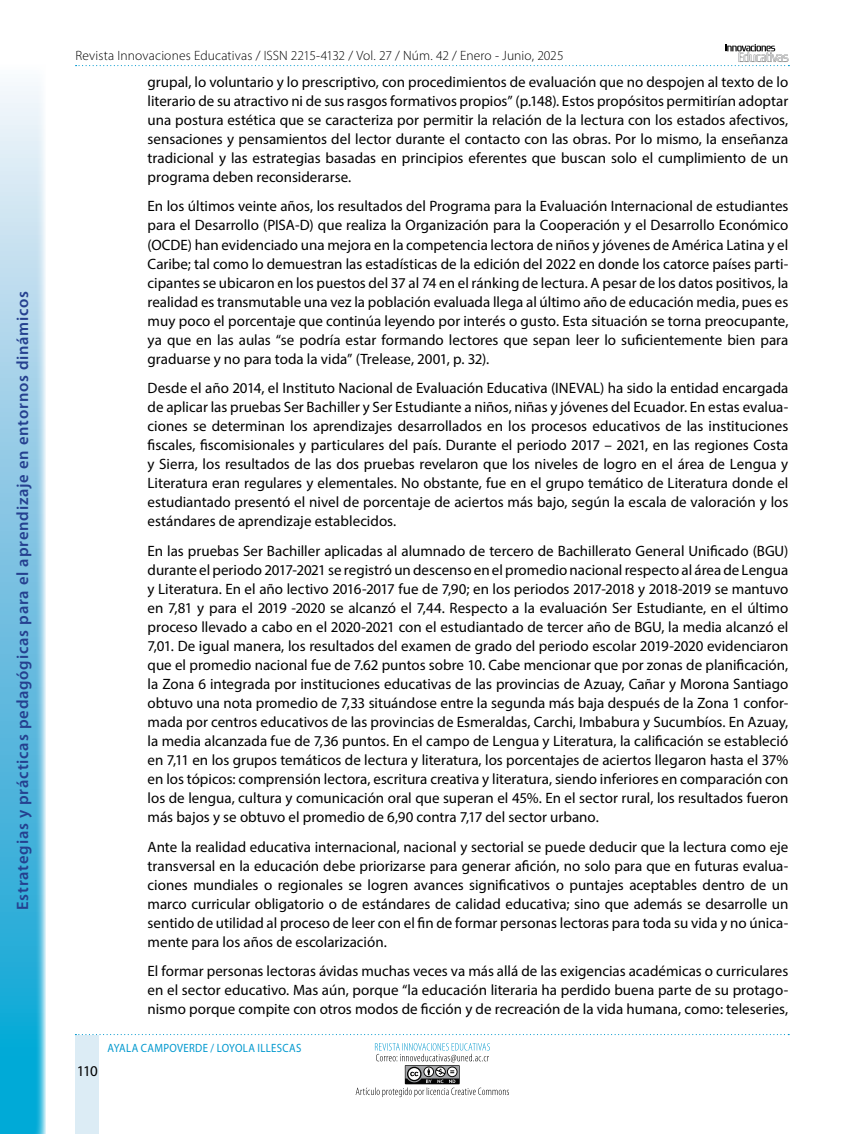
<style>
.page{position:relative;width:864px;height:1134px;background:#fff}
.page>*{position:absolute;margin:0;border:0;box-sizing:border-box;transform-origin:0 0}
.t1{font:600 16.5px "Myriad Pro";letter-spacing:.045em;color:#25408f}
.t2{font:15px/19px "Myriad Pro";color:#000;text-align:justify}
.t3{font:300 13.5px "Myriad Pro";letter-spacing:.01em;color:#000}
.t4{font:12px "Myriad Pro";letter-spacing:.03em;color:#0098ce;scale:.9 1}
</style>
<div class="page">
<svg style="left:76px;top:44px;width:713px;height:22px"></svg>
<div style="left:76px;top:1035px;width:23px;height:99px;background:#dcecf5"></div>
<svg style="left:75px;top:1034px;width:714px;height:1px"></svg>
<svg style="left:356px;top:1043px;width:153px;height:54px"></svg>
<svg style="left:0;top:86px;width:46px;height:1048px;background:#7cc8e4"></svg>
<p class="t1" style="left:12px;top:910px;width:621px;rotate:-90deg">Estrategias y prácticas pedagógicas para el aprendizaje en entornos dinámicos</p>
<p class="t3" style="left:76px;top:47px;width:490px">Revista Innovaciones Educativas / ISSN 2215-4132 / Vol. 27 / Núm. 42 / Enero - Junio, 2025</p>
<p class="t2" style="left:148px;top:72px;width:642px">grupal, lo voluntario y lo prescriptivo, con procedimientos de evaluación que no despojen al texto de lo literario de su atractivo ni de sus rasgos formativos propios” (p.148). Estos propósitos permitirían adoptar una postura estética que se caracteriza por permitir la relación de la lectura con los estados afectivos, sensaciones y pensamientos del lector durante el contacto con las obras. Por lo mismo, la enseñanza tradicional y las estrategias basadas en principios eferentes que buscan solo el cumplimiento de un programa deben reconsiderarse.</p>
<p class="t2" style="left:148px;top:197px;width:642px">En los últimos veinte años, los resultados del Programa para la Evaluación Internacional de estudiantes para el Desarrollo (PISA-D) que realiza la Organización para la Cooperación y el Desarrollo Económico (OCDE) han evidenciado una mejora en la competencia lectora de niños y jóvenes de América Latina y el Caribe; tal como lo demuestran las estadísticas de la edición del 2022 en donde los catorce países parti&shy;cipantes se ubicaron en los puestos del 37 al 74 en el ránking de lectura. A pesar de los datos positivos, la realidad es transmutable una vez la población evaluada llega al último año de educación media, pues es muy poco el porcentaje que continúa leyendo por interés o gusto. Esta situación se torna preocupante, ya que en las aulas “se podría estar formando lectores que sepan leer lo suficientemente bien para graduarse y no para toda la vida” (Trelease, 2001, p. 32).</p>
<p class="t2" style="left:148px;top:378px;width:642px">Desde el año 2014, el Instituto Nacional de Evaluación Educativa (INEVAL) ha sido la entidad encargada de aplicar las pruebas Ser Bachiller y Ser Estudiante a niños, niñas y jóvenes del Ecuador. En estas evalua&shy;ciones se determinan los aprendizajes desarrollados en los procesos educativos de las instituciones fiscales, fiscomisionales y particulares del país. Durante el periodo 2017 – 2021, en las regiones Costa y Sierra, los resultados de las dos pruebas revelaron que los niveles de logro en el área de Lengua y Literatura eran regulares y elementales. No obstante, fue en el grupo temático de Literatura donde el estudiantado presentó el nivel de porcentaje de aciertos más bajo, según la escala de valoración y los estándares de aprendizaje establecidos.</p>
<p class="t2" style="left:148px;top:541px;width:642px">En las pruebas Ser Bachiller aplicadas al alumnado de tercero de Bachillerato General Unificado (BGU) durante el periodo 2017-2021 se registró un descenso en el promedio nacional respecto al área de Lengua y Literatura. En el año lectivo 2016-2017 fue de 7,90; en los periodos 2017-2018 y 2018-2019 se mantuvo en 7,81 y para el 2019 -2020 se alcanzó el 7,44. Respecto a la evaluación Ser Estudiante, en el último proceso llevado a cabo en el 2020-2021 con el estudiantado de tercer año de BGU, la media alcanzó el 7,01. De igual manera, los resultados del examen de grado del periodo escolar 2019-2020 evidenciaron que el promedio nacional fue de 7.62 puntos sobre 10. Cabe mencionar que por zonas de planificación, la Zona 6 integrada por instituciones educativas de las provincias de Azuay, Cañar y Morona Santiago obtuvo una nota promedio de 7,33 situándose entre la segunda más baja después de la Zona 1 confor&shy;mada por centros educativos de las provincias de Esmeraldas, Carchi, Imbabura y Sucumbíos. En Azuay, la media alcanzada fue de 7,36 puntos. En el campo de Lengua y Literatura, la calificación se estableció en 7,11 en los grupos temáticos de lectura y literatura, los porcentajes de aciertos llegaron hasta el 37% en los tópicos: comprensión lectora, escritura creativa y literatura, siendo inferiores en comparación con los de lengua, cultura y comunicación oral que superan el 45%. En el sector rural, los resultados fueron más bajos y se obtuvo el promedio de 6,90 contra 7,17 del sector urbano.</p>
<p class="t2" style="left:148px;top:837px;width:642px">Ante la realidad educativa internacional, nacional y sectorial se puede deducir que la lectura como eje transversal en la educación debe priorizarse para generar afición, no solo para que en futuras evalua&shy;ciones mundiales o regionales se logren avances significativos o puntajes aceptables dentro de un marco curricular obligatorio o de estándares de calidad educativa; sino que además se desarrolle un sentido de utilidad al proceso de leer con el fin de formar personas lectoras para toda su vida y no única&shy;mente para los años de escolarización.</p>
<p class="t2" style="left:148px;top:961px;width:642px">El formar personas lectoras ávidas muchas veces va más allá de las exigencias académicas o curriculares en el sector educativo. Mas aún, porque “la educación literaria ha perdido buena parte de su protago&shy;nismo porque compite con otros modos de ficción y de recreación de la vida humana, como: teleseries,</p>
<p class="t2" style="left:77px;top:1061px;width:22px">110</p>
<p class="t4" style="left:108px;top:1040px;width:217px">AYALA CAMPOVERDE / LOYOLA ILLESCAS</p>
</div>
